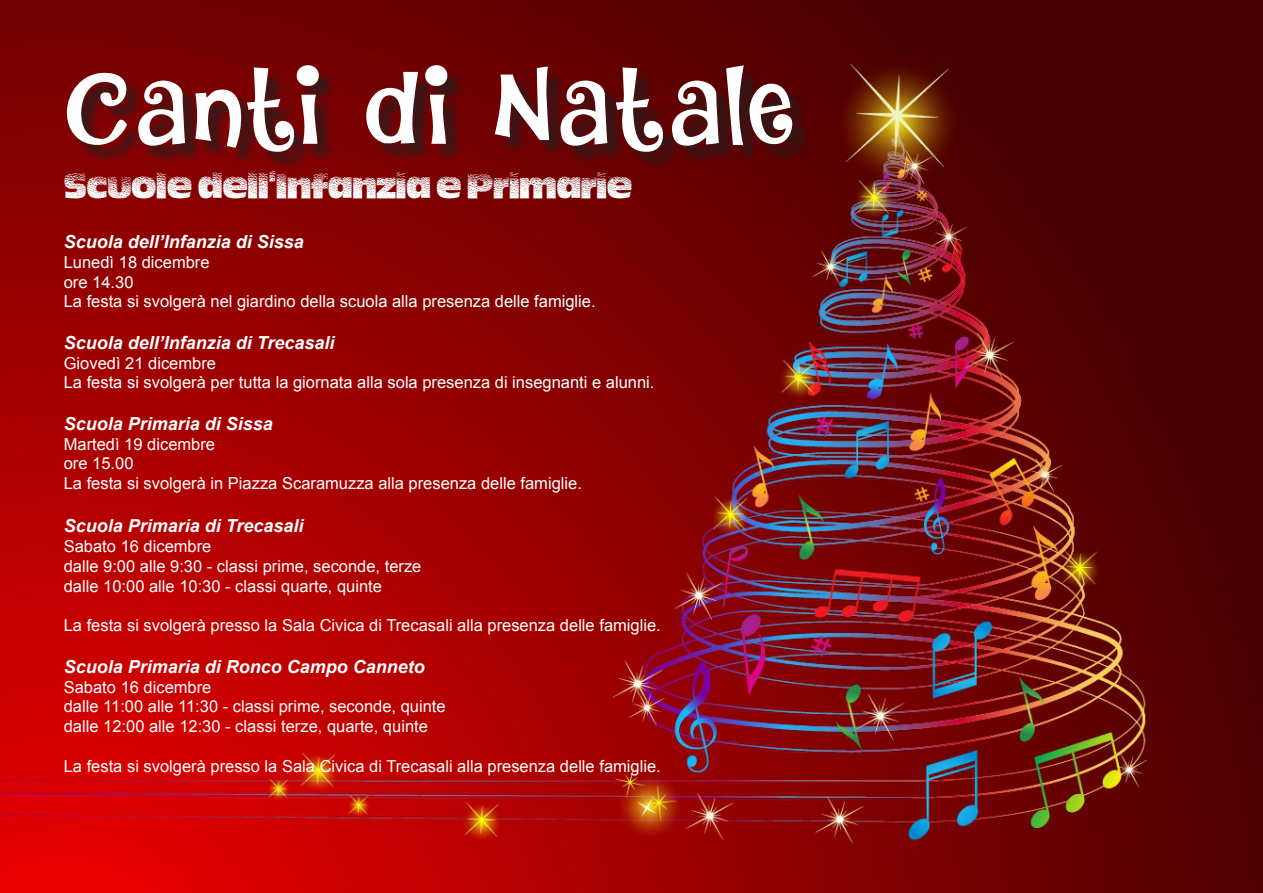
<style>
.page{position:relative;width:1263px;height:893px;background:#fff}
.page>*{position:absolute;margin:0;border:0;box-sizing:border-box;transform-origin:0 0}
.t1{font:103.2px "DK Jambo";letter-spacing:.015em;color:#fff}
.t2{font:27px "Hot Sweat";letter-spacing:-.01em;color:#fff}
.t3{font:italic 700 18px "Arial";color:#fff}
.t4{font:16.5px "Arial";color:#fff}
</style>
<div class="page">
<img style="left:0;top:0;width:1263px;height:893px">
<div style="left:70px;top:68px;width:741px;height:102px;background:#231f20;opacity:.75"></div>
<p class="t1" style="left:64px;top:39px;width:733px">CANTI DI NATALE</p>
<p class="t2" style="left:64px;top:168px;width:570px">Scuole dell'Infanzia e Primarie</p>
<p class="t3" style="left:64px;top:230px;width:242px">Scuola dell’Infanzia di Sissa</p>
<p class="t4" style="left:64px;top:251px;width:147px">Lunedì 18 dicembre</p>
<p class="t4" style="left:64px;top:271px;width:71px">ore 14.30</p>
<p class="t4" style="left:64px;top:291px;width:533px">La festa si svolgerà nel giardino della scuola alla presenza delle famiglie.</p>
<p class="t3" style="left:64px;top:331px;width:272px">Scuola dell’Infanzia di Trecasali</p>
<p class="t4" style="left:64px;top:352px;width:154px">Giovedì 21 dicembre</p>
<p class="t4" style="left:64px;top:372px;width:592px">La festa si svolgerà per tutta la giornata alla sola presenza di insegnanti e alunni.</p>
<p class="t3" style="left:64px;top:412px;width:211px">Scuola Primaria di Sissa</p>
<p class="t4" style="left:64px;top:433px;width:153px">Martedì 19 dicembre</p>
<p class="t4" style="left:64px;top:453px;width:71px">ore 15.00</p>
<p class="t4" style="left:64px;top:473px;width:520px">La festa si svolgerà in Piazza Scaramuzza alla presenza delle famiglie.</p>
<p class="t3" style="left:64px;top:514px;width:241px">Scuola Primaria di Trecasali</p>
<p class="t4" style="left:64px;top:536px;width:149px">Sabato 16 dicembre</p>
<p class="t4" style="left:64px;top:555px;width:359px">dalle 9:00 alle 9:30 - classi prime, seconde, terze</p>
<p class="t4" style="left:64px;top:575px;width:320px">dalle 10:00 alle 10:30 - classi quarte, quinte</p>
<p class="t4" style="left:64px;top:615px;width:598px">La festa si svolgerà presso la Sala Civica di Trecasali alla presenza delle famiglie.</p>
<p class="t3" style="left:64px;top:655px;width:363px">Scuola Primaria di Ronco Campo Canneto</p>
<p class="t4" style="left:64px;top:676px;width:149px">Sabato 16 dicembre</p>
<p class="t4" style="left:64px;top:696px;width:383px">dalle 11:00 alle 11:30 - classi prime, seconde, quinte</p>
<p class="t4" style="left:64px;top:716px;width:366px">dalle 12:00 alle 12:30 - classi terze, quarte, quinte</p>
<p class="t4" style="left:64px;top:755px;width:598px">La festa si svolgerà presso la Sala Civica di Trecasali alla presenza delle famiglie.</p>
</div>
